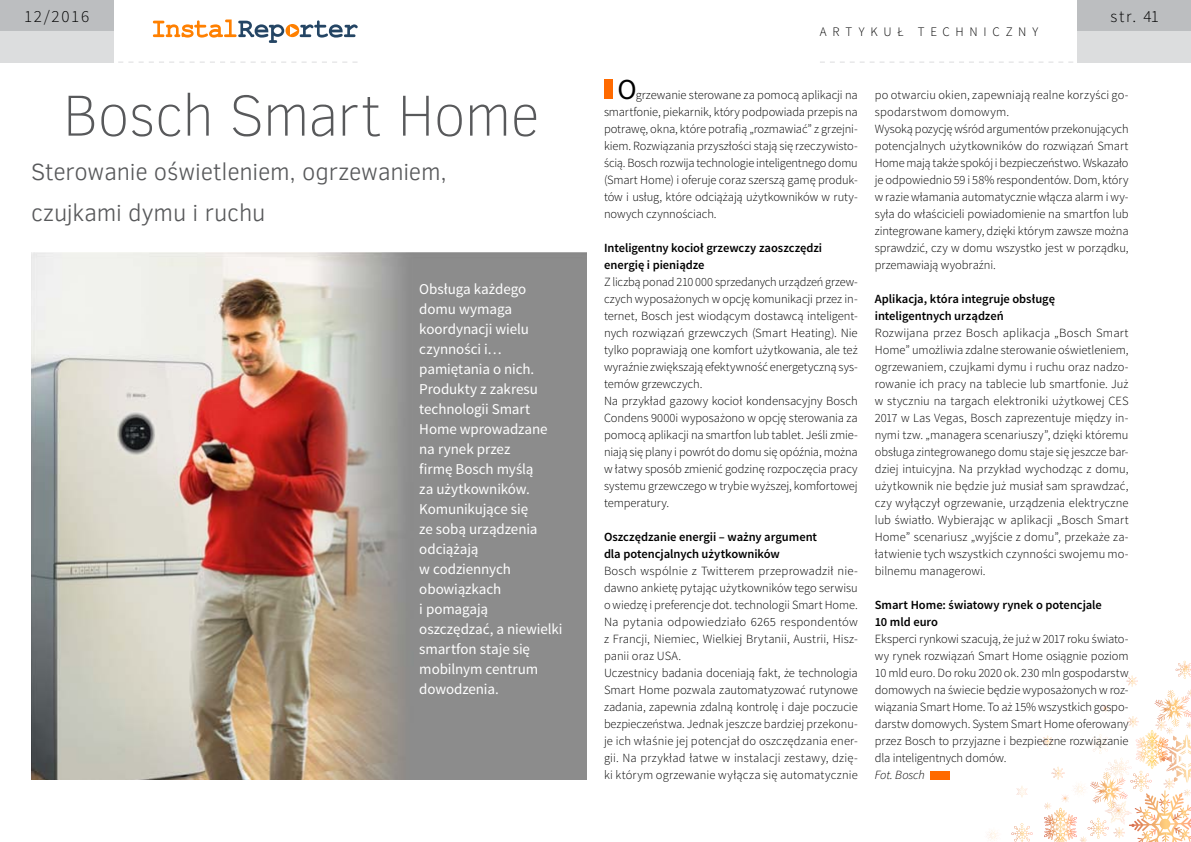
<style>
.page{position:relative;width:1191px;height:842px;background:#fff}
.page>*{position:absolute;margin:0;border:0;box-sizing:border-box;transform-origin:0 0}
.t1{font:100 59px "Clear Sans";letter-spacing:-.025em;color:#58595b}
.t2{font:29px "Source Sans Pro";color:#000}
.t3{font:300 24px/40.7px "Clear Sans";letter-spacing:-.01em;color:#58595b}
.t4{font:300 17px "Source Sans Pro";letter-spacing:.1em;color:#000}
.t5{font:15px/20px "Source Sans Pro";letter-spacing:-.005em;color:#fff}
.t6{font:300 13px "Source Sans Pro";letter-spacing:.44em;color:#000}
.t7{font:300 12.5px/17px "Source Sans Pro";letter-spacing:-.005em;color:#000;text-align:justify}
.t8{font:600 12.5px/17px "Source Sans Pro";letter-spacing:-.005em;color:#000}
.t9{font:italic 300 12.5px "Source Sans Pro";letter-spacing:-.01em;color:#000}
</style>
<div class="page">
<div style="left:1077px;top:0;width:114px;height:31px;background:#bcbec0"></div>
<div style="left:1077px;top:31px;width:114px;height:31px;background:#dcddde"></div>
<svg style="left:153px;top:20px;width:204px;height:23px"></svg>
<div style="left:0;top:0;width:113px;height:31px;background:#bcbec0"></div>
<div style="left:0;top:31px;width:113px;height:31px;background:#dcddde"></div>
<svg style="left:108px;top:62px;width:249px;height:1px"></svg>
<svg style="left:987px;top:830px;width:8px;height:5px"></svg>
<svg style="left:1042px;top:662px;width:149px;height:180px"></svg>
<svg style="left:1016px;top:786px;width:12px;height:11px"></svg>
<svg style="left:1011px;top:824px;width:19px;height:18px"></svg>
<svg style="left:820px;top:62px;width:263px;height:1px"></svg>
<img style="left:31px;top:252px;width:556px;height:527px">
<div style="left:604px;top:79px;width:8px;height:20px;background:#ff6a00"></div>
<div style="left:929px;top:771px;width:20px;height:8px;background:#ff6a00"></div>
<h3 class="t4" style="left:24px;top:6px;width:67px">12/2016</h3>
<h3 class="t4" style="left:1110px;top:6px;width:50px">str. 41</h3>
<p class="t6" style="left:820px;top:24px;width:220px">artykuł techniczny</p>
<h1 class="t1" style="left:62px;top:77px;width:479px">Bosch Smart Home</h1>
<h3 class="t3" style="left:31px;top:152px;width:417px">Sterowanie oświetleniem, ogrzewaniem, czujkami dymu i ruchu</h3>
<p class="t5" style="left:419px;top:279px;width:145px">Obsługa każdego domu wymaga koordynacji wielu czynności i… pamiętania o nich.<br>Produkty z zakresu technologii Smart<br>Home wprowadzane na rynek przez<br>firmę Bosch myślą<br>za użytkowników.<br>Komunikujące się<br>ze sobą urządzenia odciążają<br>w codziennych obowiązkach<br>i pomagają oszczędzać, a niewielki smartfon staje się mobilnym centrum dowodzenia.</p>
<h2 class="t2" style="left:617px;top:72px;width:21px">O</h2>
<p class="t7" style="left:604px;top:87px;width:255px;text-indent:32px">grzewanie sterowane za pomocą aplikacji na smartfonie, piekarnik, który podpowiada przepis na potrawę, okna, które potrafią „rozmawiać” z grzejni&shy;kiem. Rozwiązania przyszłości stają się rzeczywisto&shy;ścią. Bosch rozwija technologie inteligentnego domu (Smart H ome) i oferuje coraz szerszą gamę produk&shy;tów i usług, które odciążają użytkowników w ruty&shy;nowych czynnościach.</p>
<p class="t8" style="left:604px;top:240px;width:220px">Inteligentny kocioł grzewczy zaoszczędzi energię i pieniądze</p>
<p class="t7" style="left:604px;top:274px;width:255px;text-align:left">Z liczbą ponad 210 000 sprzedanych urządzeń grzew&shy;czych wyposażonych w opcję komunikacji przez in&shy;ternet, Bosch jest wiodącym dostawcą inteligent&shy;nych rozwiązań grzewczych (Smart H eating). N ie tylko poprawiają one komfort użytkowania, ale też wyraźnie zwiększają efektywność energetyczną sys&shy;temów grzewczych.<br>N a przykład gazowy kocioł kondensacyjny Bosch Condens 9000i wyposażono w opcję sterowania za pomocą aplikacji na smartfon lub tablet. Jeśli zmie&shy;niają się plany i powrót do domu się opóźnia, można w łatwy sposób zmienić godzinę rozpoczęcia pracy systemu grzewczego w trybie wyższej, komfortowej temperatury.</p>
<p class="t8" style="left:604px;top:529px;width:215px">Oszczędzanie energii – ważny argument dla potencjalnych użytkowników</p>
<p class="t7" style="left:604px;top:563px;width:255px;text-align:left">Bosch wspólnie z Twitterem przeprowadził nie&shy;dawno ankietę pytając użytkowników tego serwisu o wiedzę i preferencje dot. technologii Smart H ome.<br>N a pytania odpowiedziało 6265 respondentów z Francji, N iemiec, Wielkiej Brytanii, Austrii, H isz&shy;panii oraz USA.<br>U czestnicy badania doceniają fakt, że technologia Smart H ome pozwala zautomatyzować rutynowe zadania, zapewnia zdalną kontrolę i daje poczucie bezpieczeństwa. Jednak jeszcze bardziej przekonu&shy;je ich właśnie jej potencjał do oszczędzania ener&shy;gii. N a przykład łatwe w instalacji zestawy, dzię&shy;ki którym ogrzewanie wyłącza się automatycznie</p>
<p class="t7" style="left:874px;top:87px;width:255px;text-align:left">po otwarciu okien, zapewniają realne korzyści go&shy;spodarstwom domowym.<br>Wysoką pozycję wśród argumentów przekonujących potencjalnych użytkowników do rozwiązań Smart H ome mają także spokój i bezpieczeństwo. Wskazało je odpowiednio 59 i 58% respondentów. Dom, który w razie włamania automatycznie włącza alarm i wy&shy;syła do właścicieli powiadomienie na smartfon lub zintegrowane kamery, dzięki którym zawsze można sprawdzić, czy w domu wszystko jest w porządku, przemawiają wyobraźni.</p>
<p class="t8" style="left:874px;top:291px;width:182px">Aplikacja, która integruje obsługę inteligentnych urządzeń</p>
<p class="t7" style="left:874px;top:325px;width:255px">Rozwijana przez Bosch aplikacja „Bosch Smart H ome” umożliwia zdalne sterowanie oświetleniem, ogrzewaniem, czujkami dymu i ruchu oraz nadzo&shy;rowanie ich pracy na tablecie lub smartfonie. Już w styczniu na targach elektroniki użytkowej CES 2017 w Las Vegas, Bosch zaprezentuje między in&shy;nymi tzw. „managera scenariuszy”, dzięki któremu obsługa zintegrowanego domu staje się jeszcze bar&shy;dziej intuicyjna. N a przykład wychodząc z domu, użytkownik nie będzie już musiał sam sprawdzać, czy wyłączył ogrzewanie, urządzenia elektryczne lub światło. Wybierając w aplikacji „Bosch Smart H ome” scenariusz „wyjście z domu”, przekaże za&shy;łatwienie tych wszystkich czynności swojemu mo&shy;bilnemu managerowi.</p>
<p class="t8" style="left:874px;top:597px;width:229px">Smart Home: światowy rynek o potencjale<br>10 mld euro</p>
<p class="t7" style="left:874px;top:631px;width:255px">Eksperci rynkowi szacują, że już w 2017 roku świato&shy;wy rynek rozwiązań Smart H ome osiągnie poziom 10 mld euro. Do roku 2020 ok. 230 mln gospodarstw domowych na świecie będzie wyposażonych w roz&shy;wiązania Smart H ome. To aż 15% wszystkich gospo&shy;darstw domowych. System Smart H ome oferowany przez Bosch to przyjazne i bezpieczne rozwiązanie dla inteligentnych domów.</p>
<p class="t9" style="left:874px;top:768px;width:51px">Fot. Bosch</p>
</div>
